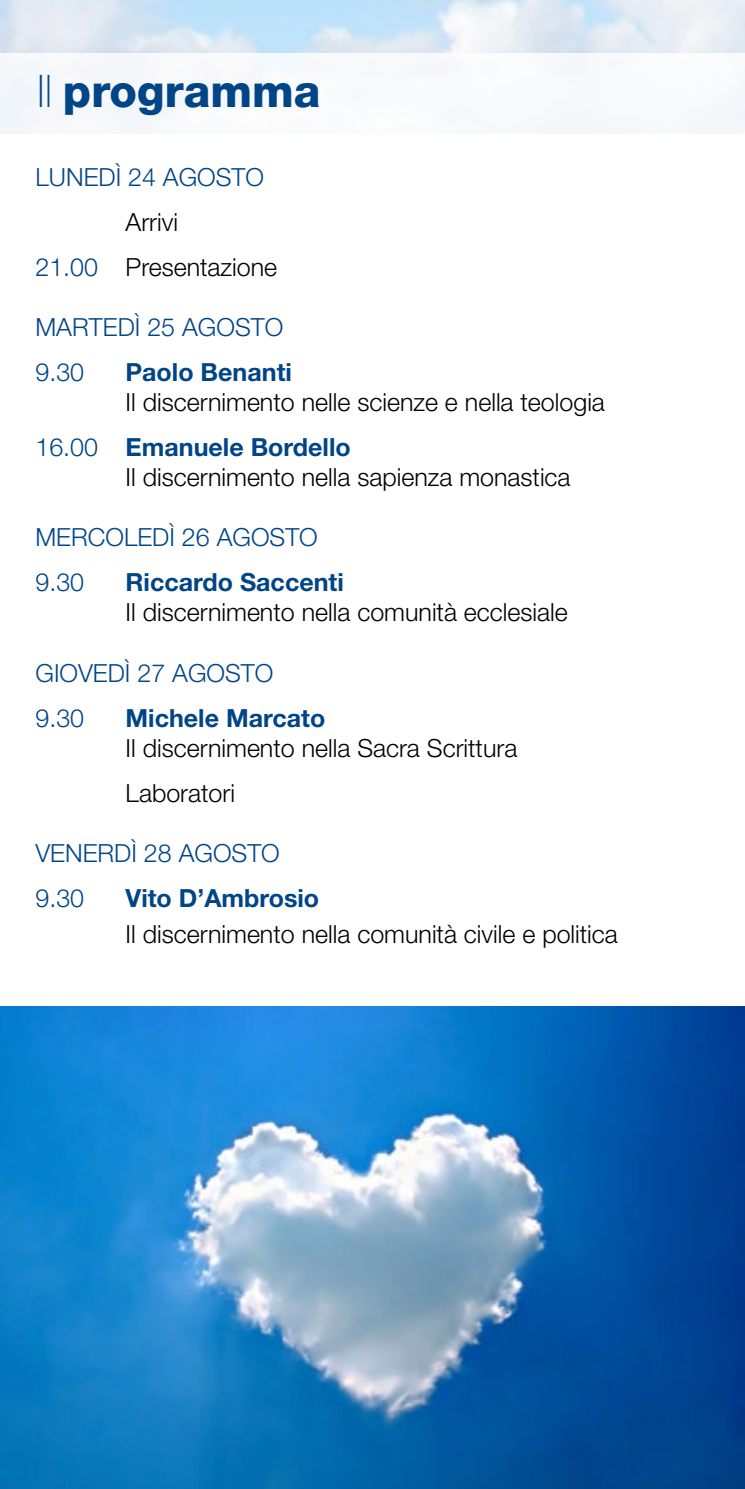
<style>
.page{position:relative;width:745px;height:1489px;background:#fff}
.page>*{position:absolute;margin:0;border:0;box-sizing:border-box;transform-origin:0 0}
.t1{font:800 45px "Helvetica Neue LT Std";color:#004588}
.t2{font:300 25px/45px "Helvetica Neue LT Std";color:#000}
.t3{font:300 25px "Helvetica Neue LT Std";color:#004588}
.t4{font:700 25px "Helvetica Neue LT Std";color:#004588}
.s1{font-weight:100}
.s2{color:#004588}
.s3{font-weight:700;color:#004588}
</style>
<div class="page">
<div style="left:0;top:53px;width:744px;height:80px;background:#f7f9fb"></div>
<img style="left:0;top:1006px;width:744px;height:482px">
<h1 class="t1" style="left:37px;top:64px;width:285px"><span class="s1">Il</span> programma</h1>
<p class="t3" style="left:35px;top:162px;width:48px">Luned</p>
<p class="t3" style="left:116px;top:162px;width:65px">ì 24 agosto</p>
<p class="t2" style="left:35px;top:199px;width:243px;text-align:center">Arrivi<br><span class="s2">21.00</span> Presentazione</p>
<p class="t3" style="left:35px;top:312px;width:38px">Marted</p>
<p class="t3" style="left:135px;top:312px;width:65px">ì 25 agosto</p>
<p class="t3" style="left:35px;top:357px;width:50px">9.30</p>
<p class="t4" style="left:125px;top:357px;width:168px">Paolo Benanti</p>
<p class="t2" style="left:35px;top:379px;width:570px;text-indent:90px">Il discernimento nelle scienze e nella teologia<br><span class="s2">16.00</span> <span class="s3">Emanuele Bordello</span></p>
<p class="t2" style="left:125px;top:454px;width:446px">Il discernimento nella sapienza monastica</p>
<p class="t3" style="left:35px;top:522px;width:38px">Mercoled</p>
<p class="t3" style="left:169px;top:522px;width:65px">ì 26 agosto</p>
<p class="t3" style="left:35px;top:567px;width:50px">9.30</p>
<p class="t4" style="left:125px;top:567px;width:220px">Riccardo Saccenti</p>
<p class="t2" style="left:125px;top:589px;width:443px">Il discernimento nella comunità ecclesiale</p>
<p class="t3" style="left:35px;top:657px;width:34px">Gioved</p>
<p class="t3" style="left:125px;top:657px;width:65px">ì 27 agosto</p>
<p class="t3" style="left:35px;top:702px;width:50px">9.30</p>
<p class="t4" style="left:125px;top:702px;width:201px">Michele Marcato</p>
<p class="t2" style="left:125px;top:724px;width:393px">Il discernimento nella Sacra Scrittura<br>Laboratori</p>
<p class="t3" style="left:35px;top:837px;width:32px">Venerd</p>
<p class="t3" style="left:131px;top:837px;width:65px">ì 28 agosto</p>
<p class="t3" style="left:35px;top:882px;width:50px">9.30</p>
<p class="t4" style="left:125px;top:882px;width:195px">Vito D’Ambrosio</p>
<p class="t2" style="left:125px;top:910px;width:493px">Il discernimento nella comunità civile e politica</p>
</div>
